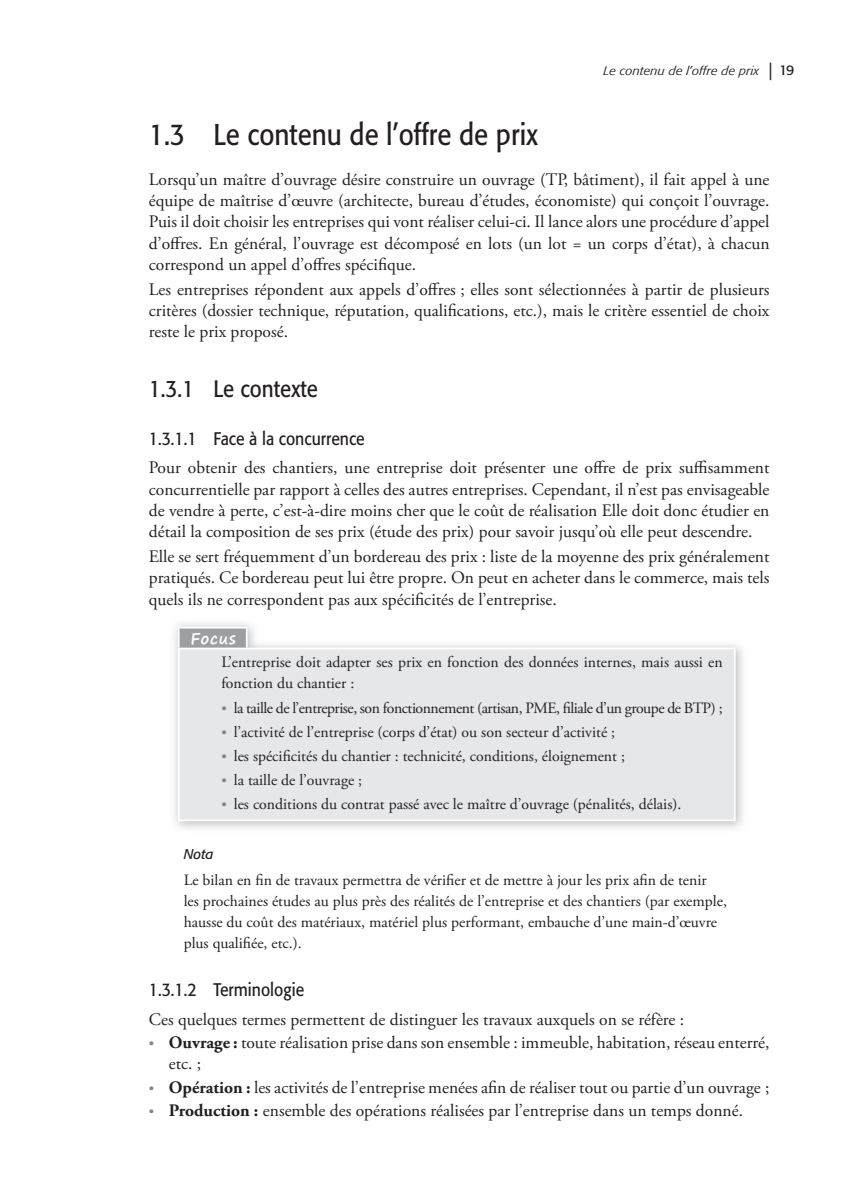
<style>
.page{position:relative;width:844px;height:1191px;background:#fff}
.page>*{position:absolute;margin:0;border:0;box-sizing:border-box;transform-origin:0 0}
.t1{font:29.75px "Formata";color:#231f20;scale:.87 1}
.t2{font:23.62px "Formata";color:#231f20;scale:.87 1}
.t3{font:18.2px "Formata";color:#231f20;scale:.87 1}
.t4{font:17.5px/21px "Adobe Garamond Pro";color:#231f20;text-align:justify}
.t5{font:15.75px/21px "Adobe Garamond Pro";color:#231f20}
.t6{font:15.75px "Adobe Garamond Pro";letter-spacing:-.03em;color:#231f20}
.t7{font:italic 14px "Formata";color:#231f20}
.t8{font:14px "Formata";color:#231f20}
.t9{font:italic 300 condensed 12.25px "Formata";color:#231f20;scale:1.3 1}
.s1{font-family:"Segoe Print";font-weight:700;color:#fff}
.s2{font-size:14px;color:#808285}
.s3{font-weight:700}
</style>
<div class="page">
<img style="left:174px;top:623px;width:569px;height:206px">
<div style="left:179px;top:627px;width:68px;height:21px;background:#9d9fa2"></div>
<div style="left:179px;top:648px;width:555px;height:172px;background:#e6e7e9"></div>
<hr style="left:178px;top:627px;width:69px;height:1px;background:#fff">
<svg style="left:178px;top:628px;width:1px;height:19px"></svg>
<svg style="left:246px;top:628px;width:1px;height:19px"></svg>
<hr style="left:178px;top:647px;width:69px;height:2px;background:#fff">
<hr style="left:178px;top:649px;width:1px;height:170px;background:#fff">
<hr style="left:247px;top:647px;width:488px;height:2px;background:#fff">
<hr style="left:733px;top:649px;width:2px;height:170px;background:#fff">
<hr style="left:178px;top:819px;width:557px;height:2px;background:#fff">
<p class="t9" style="left:603px;top:65px;width:121px">Le contenu de l’offre de prix</p>
<p class="t8" style="left:779px;top:64px;width:17px">19</p>
<p class="t1" style="left:149px;top:121px;width:448px">1.3 Le contenu de l’offre de prix</p>
<p class="t4" style="left:149px;top:171px;width:622px">Lorsqu’un maître d’ouvrage désire construire un ouvrage (TP, bâtiment), il fait appel à une équipe de maîtrise d’œuvre (architecte, bureau d’études, économiste) qui conçoit l’ouvrage.<br>Puis il doit choisir les entreprises qui vont réaliser celui-ci. Il lance alors une procédure d’appel d’offres. En général, l’ouvrage est décomposé en lots (un lot = un corps d’état), à chacun correspond un appel d’offres spécifique.</p>
<p class="t4" style="left:149px;top:281px;width:622px">Les entreprises répondent aux appels d’offres ; elles sont sélectionnées à partir de plusieurs critères (dossier technique, réputation, qualifications, etc.), mais le critère essentiel de choix reste le prix proposé.</p>
<p class="t2" style="left:149px;top:378px;width:196px">1.3.1 Le contexte</p>
<p class="t3" style="left:149px;top:430px;width:249px">1.3.1.1 Face à la concurrence</p>
<p class="t4" style="left:149px;top:459px;width:622px">Pour obtenir des chantiers, une entreprise doit présenter une offre de prix suffisamment concurrentielle par rapport à celles des autres entreprises. Cependant, il n’est pas envisageable de vendre à perte, c’est-à-dire moins cher que le coût de réalisation Elle doit donc étudier en détail la composition de ses prix (étude des prix) pour savoir jusqu’où elle peut descendre.</p>
<p class="t4" style="left:149px;top:548px;width:622px">Elle se sert fréquemment d’un bordereau des prix : liste de la moyenne des prix généralement pratiqués. Ce bordereau peut lui être propre. On peut en acheter dans le commerce, mais tels quels ils ne correspondent pas aux spécificités de l’entreprise.</p>
<p class="t5" style="left:221px;top:628px;width:502px;line-height:23.8px;text-indent:-31px"><span class="s1">Focus<br></span>L’entreprise doit adapter ses prix en fonction des données internes, mais aussi en</p>
<p class="t5" style="left:221px;top:674px;width:134px">fonction du chantier :</p>
<p class="t6" style="left:221px;top:701px;width:502px"><span class="s2">•</span> la taille de l’entreprise, son fonctionnement (artisan, PME, filiale d’un groupe de BTP) ;</p>
<p class="t5" style="left:221px;top:722px;width:395px"><span class="s2">•</span> l’activité de l’entreprise (corps d’état) ou son secteur d’activité ;</p>
<p class="t5" style="left:221px;top:747px;width:405px"><span class="s2">•</span> les spécificités du chantier : technicité, conditions, éloignement ;</p>
<p class="t5" style="left:221px;top:771px;width:142px"><span class="s2">•</span> la taille de l’ouvrage ;</p>
<p class="t5" style="left:221px;top:795px;width:461px"><span class="s2">•</span> les conditions du contrat passé avec le maître d’ouvrage (pénalités, délais).</p>
<p class="t7" style="left:184px;top:847px;width:32px">Nota</p>
<p class="t5" style="left:184px;top:870px;width:544px">Le bilan en fin de travaux permettra de vérifier et de mettre à jour les prix afin de tenir<br>les prochaines études au plus près des réalités de l’entreprise et des chantiers (par exemple, hausse du coût des matériaux, matériel plus performant, embauche d’une main-d’œuvre plus qualifiée, etc.).</p>
<p class="t3" style="left:149px;top:981px;width:180px">1.3.1.2 Terminologie</p>
<p class="t4" style="left:149px;top:1010px;width:536px">Ces quelques termes permettent de distinguer les travaux auxquels on se réfère :</p>
<p class="t4" style="left:169px;top:1033px;width:602px;text-indent:-20px"><span class="s2">•</span> <span class="s3">Ouvrage :</span> toute réalisation prise dans son ensemble : immeuble, habitation, réseau enterré, etc. ;</p>
<p class="t4" style="left:149px;top:1078px;width:622px"><span class="s2">•</span> <span class="s3">Opération :</span> les activités de l’entreprise menées afin de réaliser tout ou partie d’un ouvrage ;</p>
<p class="t4" style="left:149px;top:1101px;width:595px"><span class="s2">•</span> <span class="s3">Production :</span> ensemble des opérations réalisées par l’entreprise dans un temps donné.</p>
</div>
